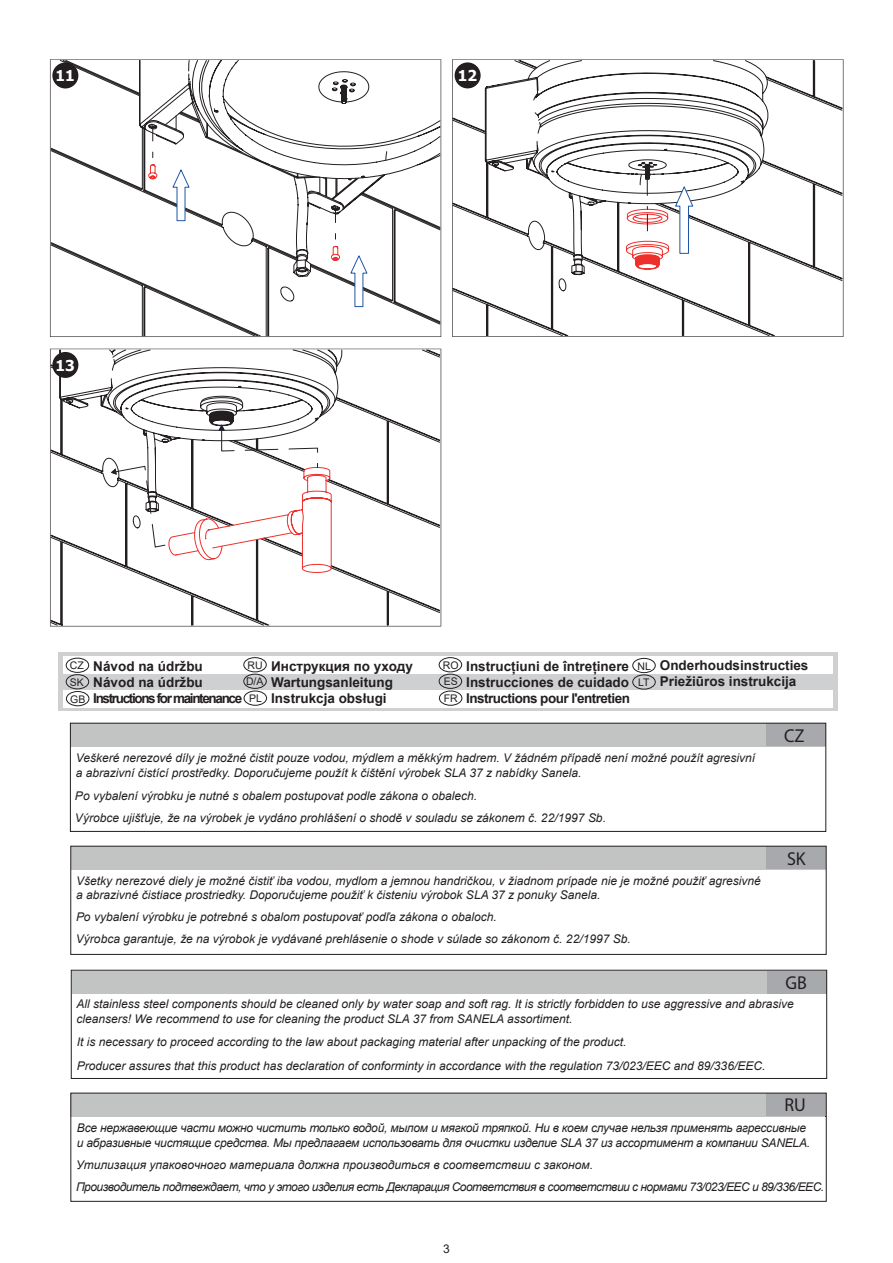
<style>
.page{position:relative;width:893px;height:1263px;background:#fff}
.page>*{position:absolute;margin:0;border:0;box-sizing:border-box;transform-origin:0 0}
.t1{font:18.75px "Myriad Pro";color:#231f20;scale:.96 1}
.t2{font:700 15px "Tahoma";color:#fff}
.t3{font:700 13.5px/16.2px "Arial";color:#231f20}
.t4{font:700 13.5px/16.2px "Arial";letter-spacing:-.1em;color:#231f20}
.t5{font:italic 12px/14.4px "Arial";color:#231f20}
.t6{font:italic 12px/14.4px "Arial";letter-spacing:-.02em;color:#231f20}
.t7{font:italic 12px "Arial";letter-spacing:-.04em;color:#231f20}
.t8{font:12px "Arial";color:#231f20}
.t9{font:10.5px "Arial";color:#231f20}
</style>
<div class="page">
<div style="left:70px;top:723px;width:755px;height:23px;background:#c2c3c3"></div>
<div style="left:766px;top:723px;width:59px;height:23px;background:#a8a9ad"></div>
<div style="left:71px;top:846px;width:755px;height:23px;background:#c2c3c3"></div>
<div style="left:766px;top:846px;width:59px;height:23px;background:#a8a9ad"></div>
<div style="left:72px;top:971px;width:754px;height:23px;background:#c2c3c3"></div>
<div style="left:767px;top:971px;width:59px;height:23px;background:#a8a9ad"></div>
<div style="left:58px;top:653px;width:779px;height:58px;background:#cfd0d2"></div>
<div style="left:66px;top:674px;width:23px;height:15px;border:1px solid #231f20;border-radius:50%"></div>
<div style="left:63px;top:656px;width:770px;height:17px;background:#fff"></div>
<div style="left:66px;top:658px;width:23px;height:15px;border:1px solid #231f20;border-radius:50%"></div>
<div style="left:63px;top:690px;width:770px;height:17px;background:#fff"></div>
<div style="left:66px;top:691px;width:23px;height:15px;border:1px solid #231f20;border-radius:50%"></div>
<div style="left:243px;top:674px;width:24px;height:15px;border:1px solid #231f20;border-radius:50%"></div>
<div style="left:243px;top:657px;width:24px;height:15px;border:1px solid #231f20;border-radius:50%"></div>
<div style="left:244px;top:691px;width:23px;height:15px;border:1px solid #231f20;border-radius:50%"></div>
<div style="left:439px;top:674px;width:23px;height:15px;border:1px solid #231f20;border-radius:50%"></div>
<div style="left:439px;top:657px;width:23px;height:15px;border:1px solid #231f20;border-radius:50%"></div>
<div style="left:439px;top:691px;width:23px;height:15px;border:1px solid #231f20;border-radius:50%"></div>
<div style="left:632px;top:675px;width:23px;height:15px;border:1px solid #231f20;border-radius:50%"></div>
<div style="left:632px;top:658px;width:23px;height:15px;border:1px solid #231f20;border-radius:50%"></div>
<div style="left:70px;top:723px;width:756px;height:109px;border:1px solid #231f20"></div>
<div style="left:71px;top:846px;width:755px;height:109px;border:1px solid #231f20"></div>
<div style="left:71px;top:970px;width:755px;height:109px;border:1px solid #231f20"></div>
<div style="left:71px;top:1093px;width:754px;height:23px;background:#c2c3c3"></div>
<div style="left:766px;top:1093px;width:59px;height:23px;background:#a8a9ad"></div>
<div style="left:71px;top:1093px;width:755px;height:109px;border:1px solid #231f20"></div>
<svg style="left:50px;top:59px;width:391px;height:278px"></svg>
<svg style="left:452px;top:60px;width:391px;height:277px"></svg>
<svg style="left:484px;top:60px;width:284px;height:216px"></svg>
<svg style="left:50px;top:349px;width:391px;height:277px"></svg>
<div style="left:454px;top:62px;width:26px;height:26px;background:#231f20;border-radius:50%"></div>
<div style="left:52px;top:352px;width:26px;height:26px;background:#231f20;border-radius:50%"></div>
<div style="left:52px;top:62px;width:26px;height:26px;background:#231f20;border-radius:50%"></div>
<p class="t2" style="left:56px;top:67px;width:21px">11</p>
<p class="t2" style="left:56px;top:357px;width:21px">13</p>
<p class="t2" style="left:458px;top:67px;width:21px">12</p>
<p class="t9" style="left:70px;top:660px;width:15px">CZ</p>
<p class="t9" style="left:70px;top:693px;width:17px">GB</p>
<p class="t9" style="left:70px;top:676px;width:16px">SK</p>
<p class="t3" style="left:466px;top:658px;width:165px;text-align:justify">Instrucțiuni de întreținere Instrucciones de cuidado Instructions pour l'entretien</p>
<p class="t3" style="left:659px;top:657px;width:150px">Onderhoudsinstructies<br>Priežiūros instrukcija</p>
<p class="t4" style="left:93px;top:658px;width:150px">Návod na údržbu<br>Návod na údržbu<br>Instructions for maintenance</p>
<p class="t3" style="left:271px;top:658px;width:143px">Инструкция по уходу</p>
<p class="t9" style="left:637px;top:660px;width:15px">NL</p>
<p class="t3" style="left:271px;top:674px;width:123px">Wartungsanleitung<br>Instrukcja obsługi</p>
<p class="t9" style="left:443px;top:659px;width:17px">RO</p>
<p class="t9" style="left:444px;top:693px;width:15px">FR</p>
<p class="t9" style="left:247px;top:659px;width:17px">RU</p>
<p class="t9" style="left:249px;top:692px;width:14px">PL</p>
<p class="t9" style="left:246px;top:676px;width:19px">D/A</p>
<p class="t9" style="left:444px;top:676px;width:16px">ES</p>
<p class="t9" style="left:638px;top:676px;width:13px">LT</p>
<h1 class="t1" style="left:784px;top:724px;width:23px">CZ</h1>
<p class="t5" style="left:76px;top:751px;width:681px">Veškeré nerezové díly je možné čistit pouze vodou, mýdlem a měkkým hadrem. V žádném případě není možné použít agresivní a abrazivní čistící prostředky. Doporučujeme použít k čištění výrobek SLA 37 z nabídky Sanela.</p>
<p class="t5" style="left:75px;top:786px;width:532px;line-height:21.8px">Po vybalení výrobku je nutné s obalem postupovat podle zákona o obalech.<br>Výrobce ujišťuje, že na výrobek je vydáno prohlášení o shodě v souladu se zákonem č. 22/1997 Sb.</p>
<p class="t5" style="left:76px;top:873px;width:686px">Všetky nerezové diely je možné čistiť iba vodou, mydlom a jemnou handričkou, v žiadnom prípade nie je možné použiť agresivné a abrazivné čistiace prostriedky. Doporučujeme použiť k čisteniu výrobok SLA 37 z ponuky Sanela.</p>
<p class="t5" style="left:76px;top:908px;width:556px;line-height:21.6px">Po vybalení výrobku je potrebné s obalom postupovať podľa zákona o obaloch.<br>Výrobca garantuje, že na výrobok je vydávané prehlásenie o shode v súlade so zákonom č. 22/1997 Sb.</p>
<h1 class="t1" style="left:787px;top:847px;width:21px">SK</h1>
<h1 class="t1" style="left:785px;top:971px;width:24px">GB</h1>
<p class="t5" style="left:77px;top:997px;width:718px">All stainless steel components should be cleaned only by water soap and soft rag. It is strictly forbidden to use aggressive and abrasive cleansers! We recommend to use for cleaning the product SLA 37 from SANELA assortiment.</p>
<p class="t5" style="left:77px;top:1036px;width:551px">It is necessary to proceed according to the law about packaging material after unpacking of the product.</p>
<p class="t5" style="left:77px;top:1060px;width:690px">Producer assures that this product has declaration of conforminty in accordance with the regulation 73/023/EEC and 89/336/EEC.</p>
<h1 class="t1" style="left:784px;top:1094px;width:24px">RU</h1>
<p class="t6" style="left:77px;top:1121px;width:734px">Все нержавеющие части можно чистить только водой, мылом и мягкой тряпкой. Ни в коем случае нельзя применять агрессивные и абразивные чистящие средства. Мы предлагаем использовать для очистки изделие SLA 37 из ассортимент а компании SANELA.</p>
<p class="t7" style="left:76px;top:1179px;width:749px">Производитель подтвеждает, что у этого изделия есть Декларация Соответствия в соответствии с нормами 73/023/EEC и 89/336/EEC.</p>
<p class="t5" style="left:76px;top:1158px;width:518px">Утилизация упаковочного материала должна производиться в соответствии с законом.</p>
<p class="t8" style="left:443px;top:1242px;width:8px">3</p>
</div>
